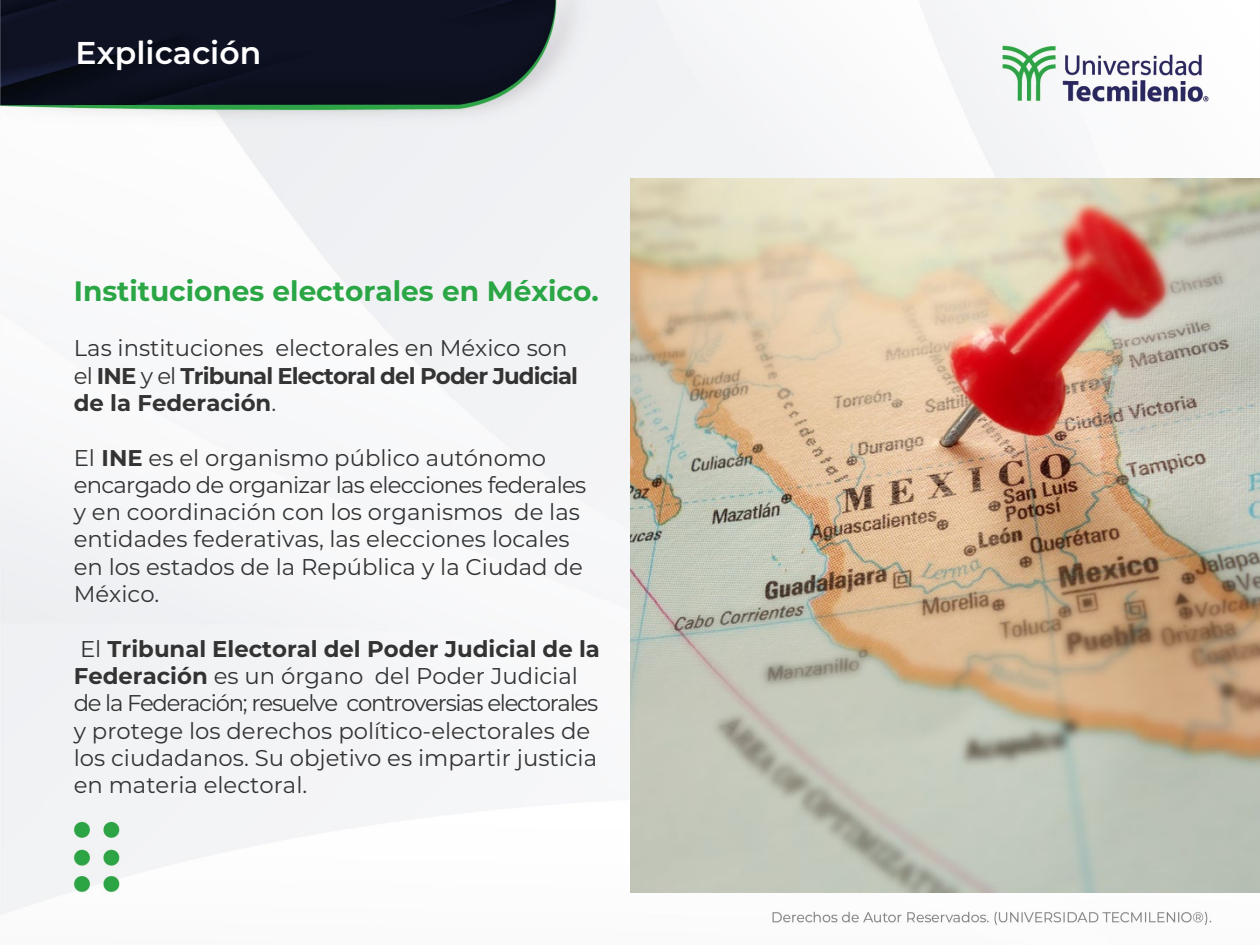
<style>
.page{position:relative;width:1260px;height:945px;background:#fff}
.page>*{position:absolute;margin:0;border:0;box-sizing:border-box;transform-origin:0 0}
.t1{font:600 31.5px "Montserrat";color:#fff}
.t2{font:700 28px "Montserrat";color:#2aa645}
.t3{font:22.75px/27.3px "Montserrat";color:#333}
.t4{font:700 22.75px/27.3px "Montserrat";letter-spacing:-.04em;color:#333}
.s1{font-weight:400}
.s2{font-weight:700}
</style>
<div class="page">
<img style="left:0;top:0;width:1260px;height:925px">
<img style="left:630px;top:178px;width:630px;height:714px">
<h1 class="t1" style="left:76px;top:31px;width:187px">Explicación</h1>
<p class="t2" style="left:74px;top:270px;width:526px">Instituciones electorales en México.</p>
<p class="t4" style="left:74px;top:334px;width:506px"><span class="s1">Las instituciones electorales en México son el</span> INE <span class="s1">y el</span> Tribunal Electoral del Poder Judicial de la Federación<span class="s1">.</span></p>
<p class="t3" style="left:74px;top:443px;width:514px">El <span class="s2">INE</span> es el organismo público autónomo encargado de organizar las elecciones federales y en coordinación con los organismos de las entidades federativas, las elecciones locales en los estados de la República y la Ciudad de México.</p>
<p class="t3" style="left:74px;top:634px;width:528px">El <span class="s2">Tribunal Electoral del Poder Judicial de la Federación</span> es un órgano del Poder Judicial de la Federación; resuelve controversias electorales y protege los derechos político-electorales de los ciudadanos. Su objetivo es impartir justicia en materia electoral.</p>
</div>
